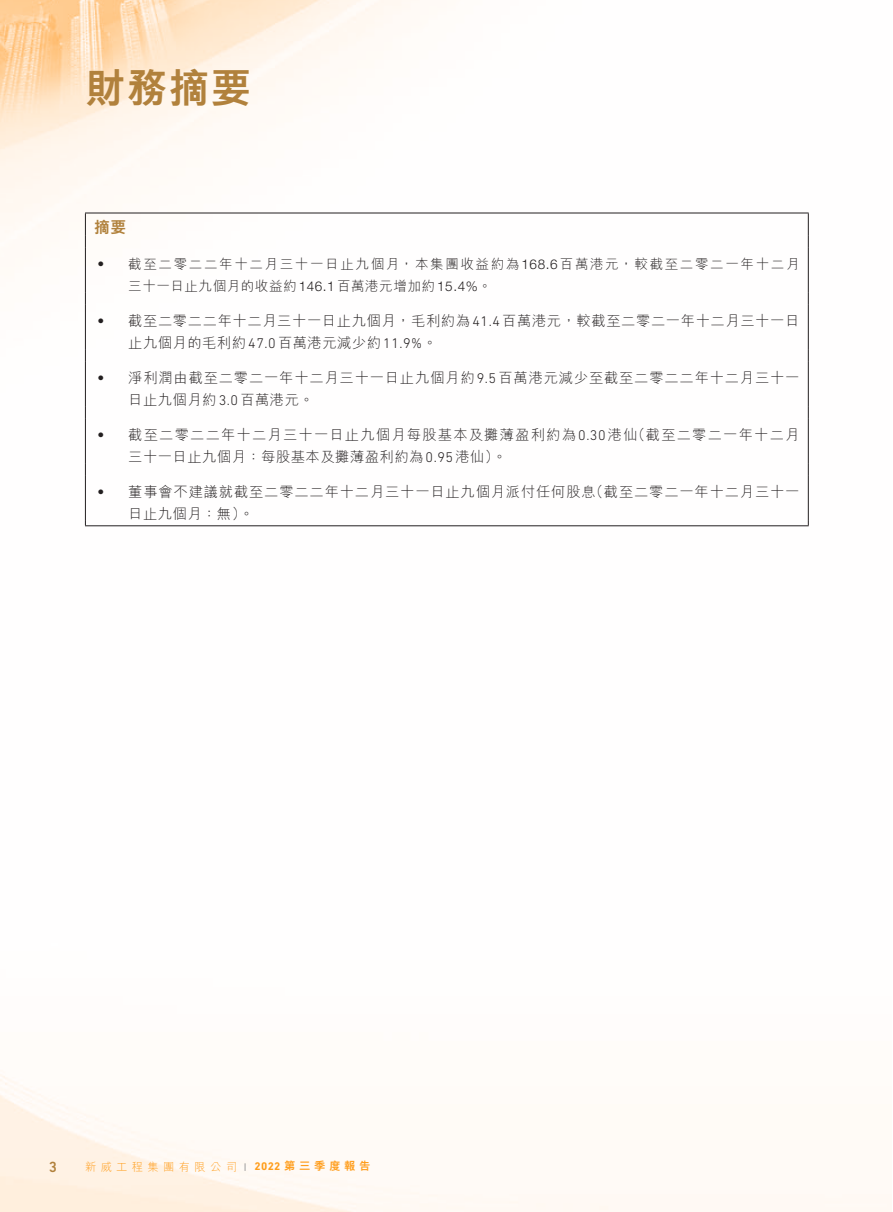
<style>
.page{position:relative;width:893px;height:1212px;background:#fff}
.page>*{position:absolute;margin:0;border:0;box-sizing:border-box;transform-origin:0 0}
.主標題{font:800 40.5px "M Hei HK";color:#b1813c}
._3__標題{font:800 15.75px "M Hei HK";color:#b1813c}
.t1{font:500 15px "DIN Next LT Pro";color:#b1813c}
._1__內文{font:300 14.25px "M Hei HK";letter-spacing:.06em;color:#231f20}
._1__內文-2{font:300 14.25px "M Hei HK";letter-spacing:.035em;color:#231f20}
._1__內文-3{font:300 14.25px "M Hei HK";letter-spacing:.085em;color:#231f20}
._3__標題-2{font:300 13.5px "M Hei HK";letter-spacing:.12em;color:#231f20}
._3__標題-3{font:300 13.5px "M Hei HK";letter-spacing:.04em;color:#231f20}
._1__內文-4{font:300 13.5px "M Hei HK";color:#231f20}
.t2{font:800 11.25px "M Hei HK";letter-spacing:.33em;color:#ff9d1b}
.t3{font:300 11.25px "M Hei HK";letter-spacing:.39em;color:#ff9d1b}
.t4{font:300 7.5px "M Hei HK";color:#6c6d70}
.s1{font-family:"Helvetica Neue LT Std"}
.s2{font-family:"DIN Next LT Pro"}
.s3{font-family:"DIN Next LT Pro";font-weight:700}
</style>
<div class="page">
<img style="left:0;top:0;width:891px;height:1212px">
<hr style="left:85px;top:213px;width:724px;height:1px;background:#231f20">
<svg style="left:85px;top:213px;width:1px;height:35px"></svg>
<svg style="left:808px;top:213px;width:1px;height:35px"></svg>
<hr style="left:85px;top:248px;width:1px;height:45px;background:#231f20">
<hr style="left:808px;top:248px;width:1px;height:45px;background:#231f20">
<svg style="left:85px;top:293px;width:1px;height:12px"></svg>
<svg style="left:808px;top:293px;width:1px;height:12px"></svg>
<hr style="left:85px;top:305px;width:1px;height:45px;background:#231f20">
<hr style="left:808px;top:305px;width:1px;height:45px;background:#231f20">
<svg style="left:85px;top:350px;width:1px;height:12px"></svg>
<svg style="left:808px;top:350px;width:1px;height:12px"></svg>
<hr style="left:85px;top:362px;width:1px;height:45px;background:#231f20">
<hr style="left:808px;top:362px;width:1px;height:45px;background:#231f20">
<svg style="left:85px;top:407px;width:1px;height:12px"></svg>
<svg style="left:808px;top:407px;width:1px;height:12px"></svg>
<hr style="left:85px;top:419px;width:1px;height:45px;background:#231f20">
<hr style="left:808px;top:419px;width:1px;height:45px;background:#231f20">
<svg style="left:85px;top:464px;width:1px;height:12px"></svg>
<svg style="left:808px;top:464px;width:1px;height:12px"></svg>
<hr style="left:85px;top:476px;width:1px;height:45px;background:#231f20">
<hr style="left:808px;top:476px;width:1px;height:45px;background:#231f20">
<hr style="left:85px;top:525px;width:724px;height:1px;background:#231f20">
<p class="主標題" style="left:85px;top:67px;width:168px">財務摘要</p>
<p class="_3__標題" style="left:94px;top:219px;width:34px">摘要</p>
<p class="_3__標題-2" style="left:94px;top:257px;width:15px">‧</p>
<p class="_1__內文-4" style="left:94px;top:314px;width:15px">‧</p>
<p class="_1__內文-4" style="left:94px;top:371px;width:15px">‧</p>
<p class="_1__內文-4" style="left:94px;top:428px;width:15px">‧</p>
<p class="_1__內文-4" style="left:94px;top:485px;width:15px">‧</p>
<p class="_3__標題-2" style="left:128px;top:257px;width:673px">截至二零二二年十二月三十一日止九個月，本集團收益約為<span class="s1">168.6</span>百萬港元，較截至二零二一年十二月</p>
<p class="_3__標題-3" style="left:128px;top:279px;width:365px">三十一日止九個月的收益約<span class="s1">146.1</span>百萬港元增加約<span class="s1">15.4%</span>。</p>
<p class="_1__內文" style="left:128px;top:313px;width:672px">截至二零二二年十二月三十一日止九個月，毛利約為<span class="s2">41.4</span> 百萬港元，較截至二零二一年十二月三十一日</p>
<p class="_1__內文-2" style="left:128px;top:336px;width:310px">止九個月的毛利約<span class="s2">47.0</span>百萬港元減少約<span class="s2">11.9%</span>。</p>
<p class="_1__內文" style="left:128px;top:370px;width:673px">淨利潤由截至二零二一年十二月三十一日止九個月約<span class="s2">9.5</span>百萬港元減少至截至二零二二年十二月三十一</p>
<p class="_1__內文-2" style="left:128px;top:393px;width:187px">日止九個月約<span class="s2">3.0</span>百萬港元。</p>
<p class="_1__內文-3" style="left:631px;top:427px;width:170px">（截至二零二一年十二月</p>
<p class="_1__內文-3" style="left:128px;top:427px;width:511px">截至二零二二年十二月三十一日止九個月每股基本及攤薄盈利約為<span class="s2">0.30</span>港仙</p>
<p class="_1__內文-2" style="left:128px;top:450px;width:380px">三十一日止九個月：每股基本及攤薄盈利約為<span class="s2">0.95</span>港仙。(</p>
<p class="_1__內文" style="left:128px;top:484px;width:469px">董事會不建議就截至二零二二年十二月三十一日止九個月派付任何股息</p>
<p class="_1__內文" style="left:589px;top:484px;width:212px">（截至二零二一年十二月三十一</p>
<p class="_1__內文" style="left:128px;top:507px;width:127px">日止九個月：無。(</p>
<p class="t1" style="left:49px;top:1158px;width:10px">3</p>
<p class="t3" style="left:85px;top:1161px;width:153px">新威工程集團有限公司</p>
<p class="t4" style="left:241px;top:1163px;width:9px">｜</p>
<p class="t2" style="left:254px;top:1160px;width:117px"><span class="s3">2022</span>第三季度報告</p>
</div>
